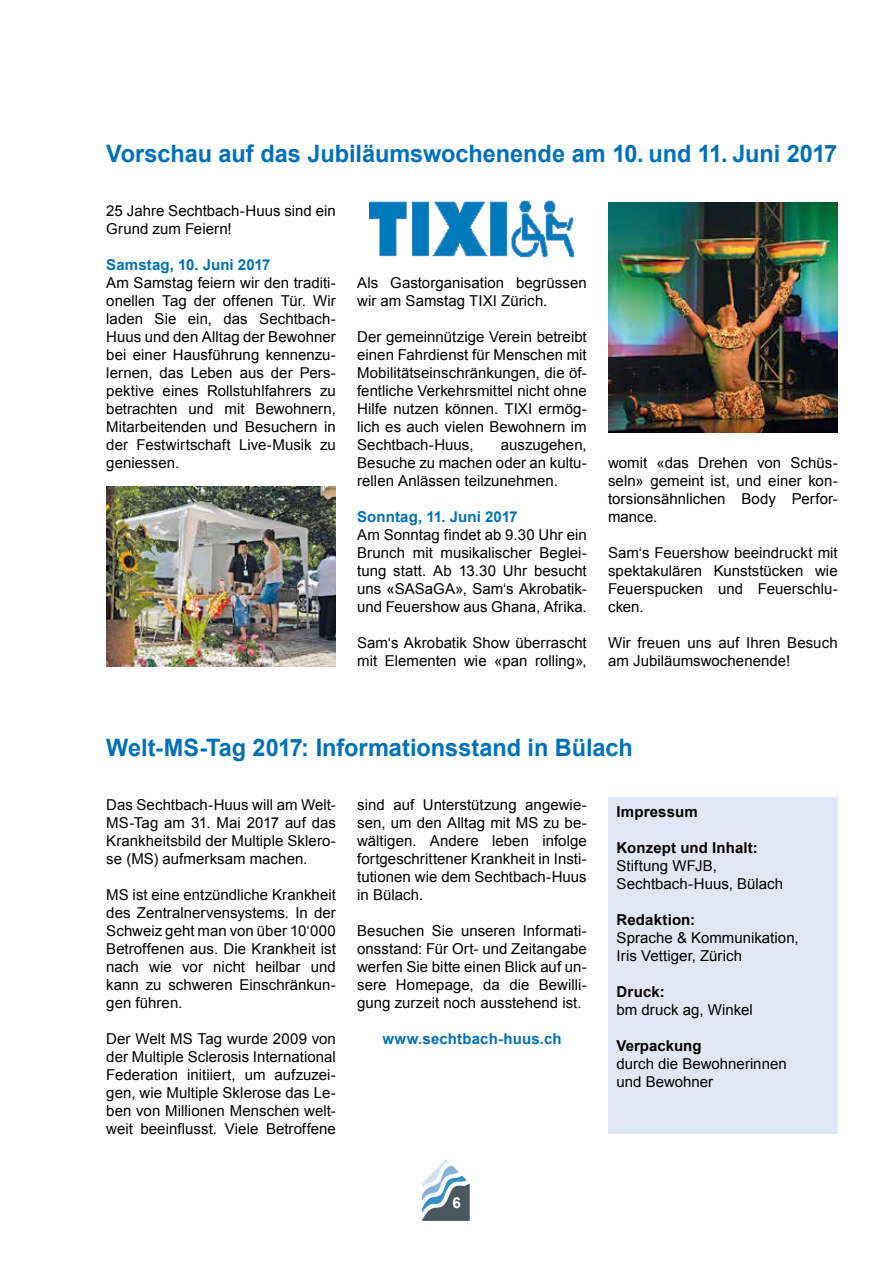
<style>
.page{position:relative;width:893px;height:1263px;background:#fff}
.page>*{position:absolute;margin:0;border:0;box-sizing:border-box;transform-origin:0 0}
.t1{font:700 24px "Arial";color:#0071b9}
.t2{font:15px/18px "Arial";color:#000;text-align:justify}
.t3{font:700 15px "Arial";letter-spacing:.005em;color:#0071b9}
.t4{font:700 15px "Arial";letter-spacing:.01em;color:#000}
.t5{font:700 15px "Arial";color:#fff}
</style>
<div class="page">
<svg style="left:422px;top:1159px;width:48px;height:62px"></svg>
<div style="left:608px;top:797px;width:230px;height:337px;background:#dfe8f4"></div>
<img style="left:369px;top:200px;width:206px;height:58px">
<img style="left:608px;top:202px;width:230px;height:230px">
<img style="left:106px;top:486px;width:230px;height:180px">
<h1 class="t1" style="left:106px;top:140px;width:732px">Vorschau auf das Jubiläumswochenende am 10. und 11. Juni 2017</h1>
<p class="t2" style="left:106px;top:202px;width:231px">25 Jahre Sechtbach-Huus sind ein<br>Grund zum Feiern!</p>
<p class="t3" style="left:106px;top:256px;width:166px">Samstag, 10. Juni 2017</p>
<p class="t2" style="left:106px;top:274px;width:231px">Am Samstag feiern wir den traditi&shy;onellen Tag der offenen Tür. Wir laden Sie ein, das Sechtbach-Huus und den Alltag der Bewohner bei einer Hausführung kennenzu&shy;lernen, das Leben aus der Pers&shy;pektive eines Rollstuhlfahrers zu betrachten und mit Bewohnern, Mitarbeitenden und Besuchern in der Festwirtschaft Live-Musik zu geniessen.</p>
<p class="t2" style="left:357px;top:274px;width:231px">Als Gastorganisation begrüssen wir am Samstag TIXI Zürich.</p>
<p class="t2" style="left:357px;top:328px;width:231px">Der gemeinnützige Verein betreibt einen Fahrdienst für Menschen mit Mobilitätseinschränkungen, die öf&shy;fentliche Verkehrsmittel nicht ohne Hilfe nutzen können. TIXI ermög&shy;lich es auch vielen Bewohnern im Sechtbach-Huus,</p>
<p class="t2" style="left:357px;top:436px;width:231px;text-indent:144px">auszugehen, Besuche zu machen oder an kultu&shy;rellen Anlässen teilzunehmen.</p>
<p class="t3" style="left:357px;top:508px;width:162px">Sonntag, 11. Juni 2017</p>
<p class="t2" style="left:357px;top:526px;width:231px">Am Sonntag findet ab 9.30 Uhr ein Brunch mit musikalischer Beglei&shy;tung statt. Ab 13.30 Uhr besucht uns «SASaGA», Sam‘s Akrobatik&shy;und Feuershow aus Ghana, Afrika.</p>
<p class="t2" style="left:357px;top:634px;width:231px">Sam‘s Akrobatik Show überrascht mit Elementen wie «pan rolling»,</p>
<p class="t2" style="left:608px;top:454px;width:231px">womit «das Drehen von Schüs&shy;seln» gemeint ist, und einer kon&shy;torsionsähnlichen Body Perfor&shy;mance.</p>
<p class="t2" style="left:608px;top:544px;width:231px">Sam‘s Feuershow beeindruckt mit spektakulären Kunststücken wie Feuerspucken und Feuerschlu&shy;cken.</p>
<p class="t2" style="left:608px;top:634px;width:231px">Wir freuen uns auf Ihren Besuch am Jubiläumswochenende!</p>
<h1 class="t1" style="left:106px;top:734px;width:528px">Welt-MS-Tag 2017: Informationsstand in Bülach</h1>
<p class="t2" style="left:106px;top:796px;width:231px">Das Sechtbach-Huus will am Welt-MS-Tag am 31. Mai 2017 auf das Krankheitsbild der Multiple Sklero&shy;se (MS) aufmerksam machen.</p>
<p class="t2" style="left:106px;top:886px;width:231px">MS ist eine entzündliche Krankheit des Zentralnervensystems. In der Schweiz geht man von über 10‘000<br>Betroffenen aus. Die Krankheit ist nach wie vor nicht heilbar und kann zu schweren Einschränkun&shy;gen führen.</p>
<p class="t2" style="left:106px;top:1030px;width:231px">Der Welt MS Tag wurde 2009 von der Multiple Sclerosis International Federation initiiert, um aufzuzei&shy;gen, wie Multiple Sklerose das Le&shy;ben von Millionen Menschen welt&shy;weit beeinflusst. Viele Betroffene</p>
<p class="t2" style="left:357px;top:796px;width:231px">sind auf Unterstützung angewie&shy;sen, um den Alltag mit MS zu be&shy;wältigen. Andere leben infolge fortgeschrittener Krankheit in Insti&shy;tutionen wie dem Sechtbach-Huus in Bülach.</p>
<p class="t2" style="left:357px;top:922px;width:231px">Besuchen Sie unseren Informati&shy;onsstand: Für Ort- und Zeitangabe werfen Sie bitte einen Blick auf un&shy;sere Homepage, da die Bewilli&shy;gung zurzeit noch ausstehend ist.</p>
<p class="t3" style="left:382px;top:1030px;width:181px">www.sechtbach-huus.ch</p>
<p class="t5" style="left:453px;top:1194px;width:10px">6</p>
<p class="t4" style="left:617px;top:803px;width:83px">Impressum</p>
<p class="t4" style="left:617px;top:839px;width:143px">Konzept und Inhalt:</p>
<p class="t2" style="left:617px;top:856px;width:168px">Stiftung WFJB,<br>Sechtbach-Huus, Bülach</p>
<p class="t4" style="left:617px;top:911px;width:80px">Redaktion:</p>
<p class="t2" style="left:617px;top:928px;width:184px">Sprache &amp; Kommunikation,<br>Iris Vettiger, Zürich</p>
<p class="t4" style="left:617px;top:983px;width:50px">Druck:</p>
<p class="t2" style="left:617px;top:1000px;width:138px">bm druck ag, Winkel</p>
<p class="t4" style="left:617px;top:1037px;width:87px">Verpackung</p>
<p class="t2" style="left:617px;top:1054px;width:172px">durch die Bewohnerinnen und Bewohner</p>
</div>
